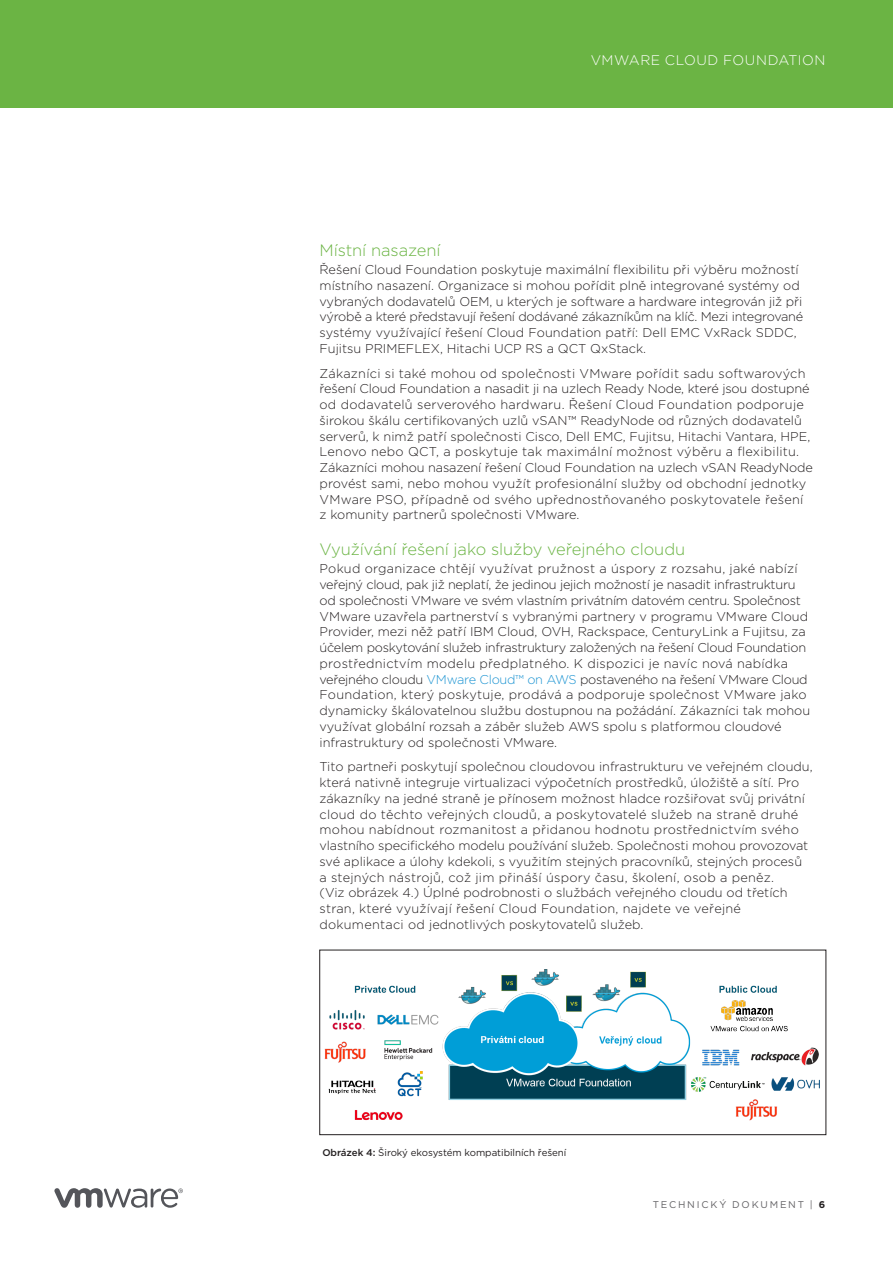
<style>
.page{position:relative;width:893px;height:1263px;background:#fff}
.page>*{position:absolute;margin:0;border:0;box-sizing:border-box;transform-origin:0 0}
._4a__SUBHEAD-1{font:300 16.5px "Gotham";letter-spacing:-.005em;color:#6bb444}
.FOLIO-WHITE-TITLES{font:300 13.8px "Gotham";letter-spacing:.035em;color:#fff}
._3a__BODY_TEXT{font:300 12.75px/15.8px "Gotham";color:#231f20}
._7a__CAPTION_BODY{font:9.75px "Gotham";letter-spacing:-.005em;color:#231f20}
.FOLIO-BOTTOM-GRAY{font:9.75px "Gotham";letter-spacing:.18em;color:#636265}
.s1{color:#1c94d2}
.s2{font-weight:500}
.s3{font-weight:700;color:#231f20}
</style>
<div class="page">
<div style="left:0;top:0;width:893px;height:108px;background:#6bb444"></div>
<img style="left:325px;top:969px;width:495px;height:151px">
<div style="left:320px;top:950px;width:506px;height:185px;border:1px solid #231f20"></div>
<svg style="left:54px;top:1188px;width:129px;height:20px"></svg>
<p class="FOLIO-WHITE-TITLES" style="left:591px;top:51px;width:236px">VMWARE CLOUD FOUNDATION</p>
<p class="_4a__SUBHEAD-1" style="left:320px;top:240px;width:123px">Místní nasazení</p>
<p class="_3a__BODY_TEXT" style="left:320px;top:261px;width:485px">Řešení Cloud Foundation poskytuje maximální flexibilitu při výběru možností místního nasazení. Organizace si mohou pořídit plně integrované systémy od vybraných dodavatelů OEM, u kterých je software a hardware integrován již při výrobě a které představují řešení dodávané zákazníkům na klíč. Mezi integrované systémy využívající řešení Cloud Foundation patří: Dell EMC VxRack SDDC, Fujitsu PRIMEFLEX, Hitachi UCP RS a QCT QxStack.</p>
<p class="_3a__BODY_TEXT" style="left:320px;top:365px;width:495px">Zákazníci si také mohou od společnosti VMware pořídit sadu softwarových řešení Cloud Foundation a nasadit ji na uzlech Ready Node, které jsou dostupné od dodavatelů serverového hardwaru. Řešení Cloud Foundation podporuje širokou škálu certifikovaných uzlů vSAN™ ReadyNode od různých dodavatelů serverů, k nimž patří společnosti Cisco, Dell EMC, Fujitsu, Hitachi Vantara, HPE, Lenovo nebo QCT, a poskytuje tak maximální možnost výběru a flexibilitu.<br>Zákazníci mohou nasazení řešení Cloud Foundation na uzlech vSAN ReadyNode provést sami, nebo mohou využít profesionální služby od obchodní jednotky VMware PSO, případně od svého upřednostňovaného poskytovatele řešení z komunity partnerů společnosti VMware.</p>
<p class="_4a__SUBHEAD-1" style="left:320px;top:539px;width:367px">Využívání řešení jako služby veřejného cloudu</p>
<p class="_3a__BODY_TEXT" style="left:320px;top:561px;width:492px">Pokud organizace chtějí využívat pružnost a úspory z rozsahu, jaké nabízí veřejný cloud, pak již neplatí, že jedinou jejich možností je nasadit infrastrukturu od společnosti VMware ve svém vlastním privátním datovém centru. Společnost VMware uzavřela partnerství s vybranými partnery v programu VMware Cloud Provider, mezi něž patří IBM Cloud, OVH, Rackspace, CenturyLink a Fujitsu, za účelem poskytování služeb infrastruktury založených na řešení Cloud Foundation prostřednictvím modelu předplatného. K dispozici je navíc nová nabídka veřejného cloudu <span class="s1">VMware Cloud™ on AWS</span> postaveného na řešení VMware Cloud Foundation, který poskytuje, prodává a podporuje společnost VMware jako dynamicky škálovatelnou službu dostupnou na požádání. Zákazníci tak mohou využívat globální rozsah a záběr služeb AWS spolu s platformou cloudové infrastruktury od společnosti VMware.</p>
<p class="_3a__BODY_TEXT" style="left:320px;top:759px;width:495px">Tito partneři poskytují společnou cloudovou infrastrukturu ve veřejném cloudu, která nativně integruje virtualizaci výpočetních prostředků, úložiště a sítí. Pro zákazníky na jedné straně je přínosem možnost hladce rozšiřovat svůj privátní cloud do těchto veřejných cloudů, a poskytovatelé služeb na straně druhé mohou nabídnout rozmanitost a přidanou hodnotu prostřednictvím svého vlastního specifického modelu používání služeb. Společnosti mohou provozovat své aplikace a úlohy kdekoli, s využitím stejných pracovníků, stejných procesů a stejných nástrojů, což jim přináší úspory času, školení, osob a peněz.<br>(Viz obrázek 4.) Úplné podrobnosti o službách veřejného cloudu od třetích stran, které využívají řešení Cloud Foundation, najdete ve veřejné dokumentaci od jednotlivých poskytovatelů služeb.</p>
<p class="_7a__CAPTION_BODY" style="left:322px;top:1146px;width:246px"><span class="s2">Obrázek 4:</span> Široký ekosystém kompatibilních řešení</p>
<p class="FOLIO-BOTTOM-GRAY" style="left:653px;top:1198px;width:174px">TECHNICKÝ DOKUMENT | <span class="s3">6</span></p>
</div>
